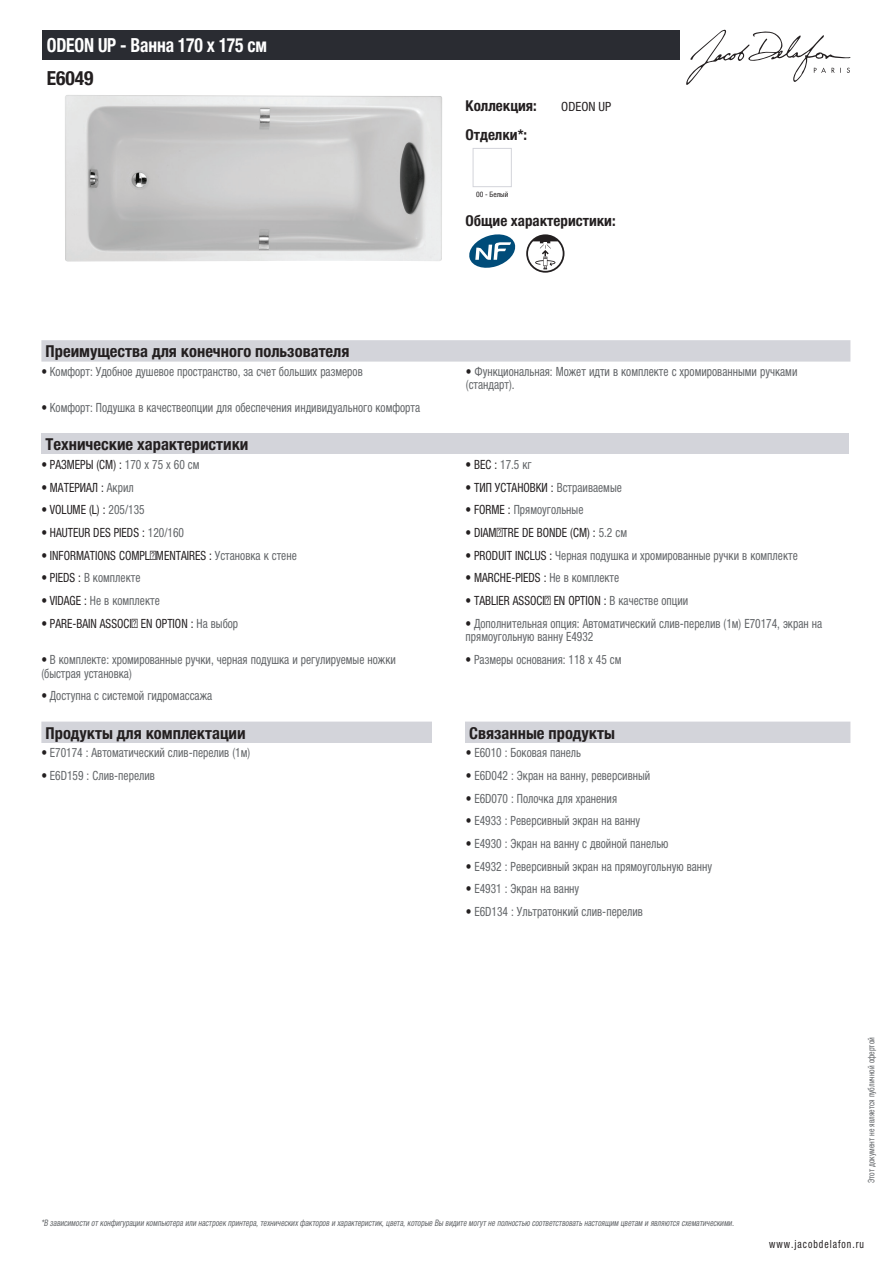
<style>
.page{position:relative;width:893px;height:1263px;background:#fff}
.page>*{position:absolute;margin:0;border:0;box-sizing:border-box;transform-origin:0 0}
.t1{font:700 condensed 19.5px "Helvetica Neue LTCYR";letter-spacing:-.01em;color:#fff;scale:.9 1}
.t2{font:700 condensed 19.5px "Helvetica Neue LTCYR";color:#231f20}
.t3{font:700 condensed 16.5px "Helvetica Neue LTCYR";color:#231f20}
.t4{font:700 condensed 15px "Helvetica Neue LTCYR";color:#231f20}
.t5{font:condensed 12.75px/13.5px "Helvetica Neue LTCYR";color:#626568;scale:.9 1}
.t6{font:condensed 12.75px "Helvetica Neue LTCYR";color:#231f20;scale:.9 1}
.t7{font:condensed 12.75px "Helvetica Neue LTCYR";color:#231f20}
.t8{font:condensed 11.25px "Helvetica Neue LTCYR";letter-spacing:.1em;color:#231f20;scale:.87 1}
.t9{font:italic condensed 9px "Helvetica Neue LTCYR";color:#626568;scale:.87 1}
.t10{font:condensed 9px "Helvetica Neue LTCYR";color:#626568;scale:.87 1}
.t11{font:condensed 7.5px "Helvetica Neue LTCYR";color:#231f20}
.s1{color:#231f20}
.s2{color:#626568}
</style>
<div class="page">
<svg style="left:686px;top:30px;width:164px;height:55px"></svg>
<img style="left:65px;top:95px;width:377px;height:167px">
<div style="left:473px;top:148px;width:39px;height:39px;border:1px solid #d3d4da"></div>
<svg style="left:469px;top:234px;width:46px;height:34px"></svg>
<svg style="left:526px;top:234px;width:38px;height:39px"></svg>
<div style="left:41px;top:340px;width:809px;height:22px;background:#d3d4da"></div>
<div style="left:41px;top:433px;width:808px;height:22px;background:#d3d4da"></div>
<div style="left:41px;top:722px;width:809px;height:21px;background:#d3d4da"></div>
<div style="left:432px;top:722px;width:33px;height:21px;background:#fff"></div>
<div style="left:43px;top:30px;width:637px;height:30px;background:#2a2c32"></div>
<h1 class="t1" style="left:47px;top:34px;width:246px">ODEON UP - Ванна 170 х 175 см</h1>
<h1 class="t2" style="left:47px;top:67px;width:48px">E6049</h1>
<p class="t4" style="left:466px;top:97px;width:73px">Коллекция:</p>
<p class="t7" style="left:561px;top:99px;width:52px">ODEON UP</p>
<p class="t4" style="left:466px;top:126px;width:63px">Отделки*:</p>
<p class="t11" style="left:476px;top:190px;width:34px">00 - Белый</p>
<p class="t4" style="left:466px;top:212px;width:152px">Общие характеристики:</p>
<p class="t3" style="left:46px;top:342px;width:305px">Преимущества для конечного пользователя</p>
<p class="t5" style="left:41px;top:365px;width:359px"><span class="s1">•</span> Комфорт: Удобное душевое пространство, за счет больших размеров</p>
<p class="t5" style="left:466px;top:365px;width:370px"><span class="s1">•</span> Функциональная: Может идти в комплекте с хромированными ручками (стандарт).</p>
<p class="t5" style="left:41px;top:401px;width:422px"><span class="s1">•</span> Комфорт: Подушка в качествеопции для обеспечения индивидуального комфорта</p>
<p class="t3" style="left:46px;top:435px;width:204px">Технические характеристики</p>
<p class="t6" style="left:41px;top:457px;width:177px">• РАЗМЕРЫ (СМ) : <span class="s2">170 x 75 x 60 см</span></p>
<p class="t5" style="left:466px;top:458px;width:75px"><span class="s1">• ВЕС :</span> 17.5 кг</p>
<p class="t6" style="left:41px;top:480px;width:104px">• МАТЕРИАЛ : <span class="s2">Акрил</span></p>
<p class="t6" style="left:466px;top:480px;width:175px">• ТИП УСТАНОВКИ : <span class="s2">Встраиваемые</span></p>
<p class="t6" style="left:41px;top:503px;width:116px">• VOLUME (L) : <span class="s2">205/135</span></p>
<p class="t5" style="left:466px;top:503px;width:132px"><span class="s1">• FORME :</span> Прямоугольные</p>
<p class="t6" style="left:41px;top:525px;width:160px">• HAUTEUR DES PIEDS : <span class="s2">120/160</span></p>
<p class="t6" style="left:466px;top:525px;width:181px">• DIAMÈTRE DE BONDE (CM) : <span class="s2">5.2 см</span></p>
<p class="t6" style="left:41px;top:548px;width:285px">• INFORMATIONS COMPLÉMENTAIRES : <span class="s2">Установка к стене</span></p>
<p class="t5" style="left:466px;top:548px;width:371px"><span class="s1">• PRODUIT INCLUS :</span> Черная подушка и хромированные ручки в комплекте</p>
<p class="t5" style="left:41px;top:571px;width:112px"><span class="s1">• PIEDS :</span> В комплекте</p>
<p class="t6" style="left:466px;top:571px;width:172px">• MARCHE-PIEDS : <span class="s2">Не в комплекте</span></p>
<p class="t5" style="left:41px;top:594px;width:133px"><span class="s1">• VIDAGE :</span> Не в комплекте</p>
<p class="t6" style="left:466px;top:593px;width:249px">• TABLIER ASSOCIÉ EN OPTION : <span class="s2">В качестве опции</span></p>
<p class="t6" style="left:41px;top:616px;width:220px">• PARE-BAIN ASSOCIÉ EN OPTION : <span class="s2">На выбор</span></p>
<p class="t5" style="left:466px;top:617px;width:398px"><span class="s1">•</span> Дополнительная опция: Автоматический слив-перелив (1м) E70174, экран на прямоугольную ванну E4932</p>
<p class="t5" style="left:41px;top:653px;width:395px"><span class="s1">•</span> В комплекте: хромированные ручки, черная подушка и регулируемые ножки (быстрая установка)</p>
<p class="t5" style="left:466px;top:653px;width:175px"><span class="s1">•</span> Размеры основания: 118 x 45 см</p>
<p class="t5" style="left:41px;top:689px;width:191px"><span class="s1">•</span> Доступна с системой гидромассажа</p>
<p class="t3" style="left:46px;top:724px;width:202px">Продукты для комплектации</p>
<p class="t3" style="left:469px;top:724px;width:147px">Связанные продукты</p>
<p class="t5" style="left:41px;top:746px;width:234px"><span class="s1">•</span> E70174 : Автоматический слив-перелив (1м)</p>
<p class="t5" style="left:466px;top:746px;width:130px"><span class="s1">•</span> E6010 : Боковая панель</p>
<p class="t5" style="left:41px;top:769px;width:128px"><span class="s1">•</span> E6D159 : Слив-перелив</p>
<p class="t5" style="left:466px;top:769px;width:206px"><span class="s1">•</span> E6D042 : Экран на ванну, реверсивный</p>
<p class="t5" style="left:466px;top:791px;width:170px"><span class="s1">•</span> E6D070 : Полочка для хранения</p>
<p class="t5" style="left:466px;top:814px;width:195px"><span class="s1">•</span> E4933 : Реверсивный экран на ванну</p>
<p class="t5" style="left:466px;top:837px;width:227px"><span class="s1">•</span> E4930 : Экран на ванну с двойной панелью</p>
<p class="t5" style="left:466px;top:859px;width:275px"><span class="s1">•</span> E4932 : Реверсивный экран на прямоугольную ванну</p>
<p class="t5" style="left:466px;top:882px;width:127px"><span class="s1">•</span> E4931 : Экран на ванну</p>
<p class="t5" style="left:466px;top:905px;width:198px"><span class="s1">•</span> E6D134 : Ультратонкий слив-перелив</p>
<p class="t9" style="left:41px;top:1218px;width:800px">*В зависимости отконфигурации компьютера или настроек принтера,техническихфакторов и характеристик,цвета,которые Вы видите могутне полностью соответствоватьнастоящим цветам и являются схематическими.</p>
<p class="t10" style="left:866px;top:1183px;width:169px;rotate:-90deg">Этот документ не является публичной офертой</p>
<p class="t8" style="left:769px;top:1237px;width:110px">www.jacobdelafon.ru</p>
</div>
